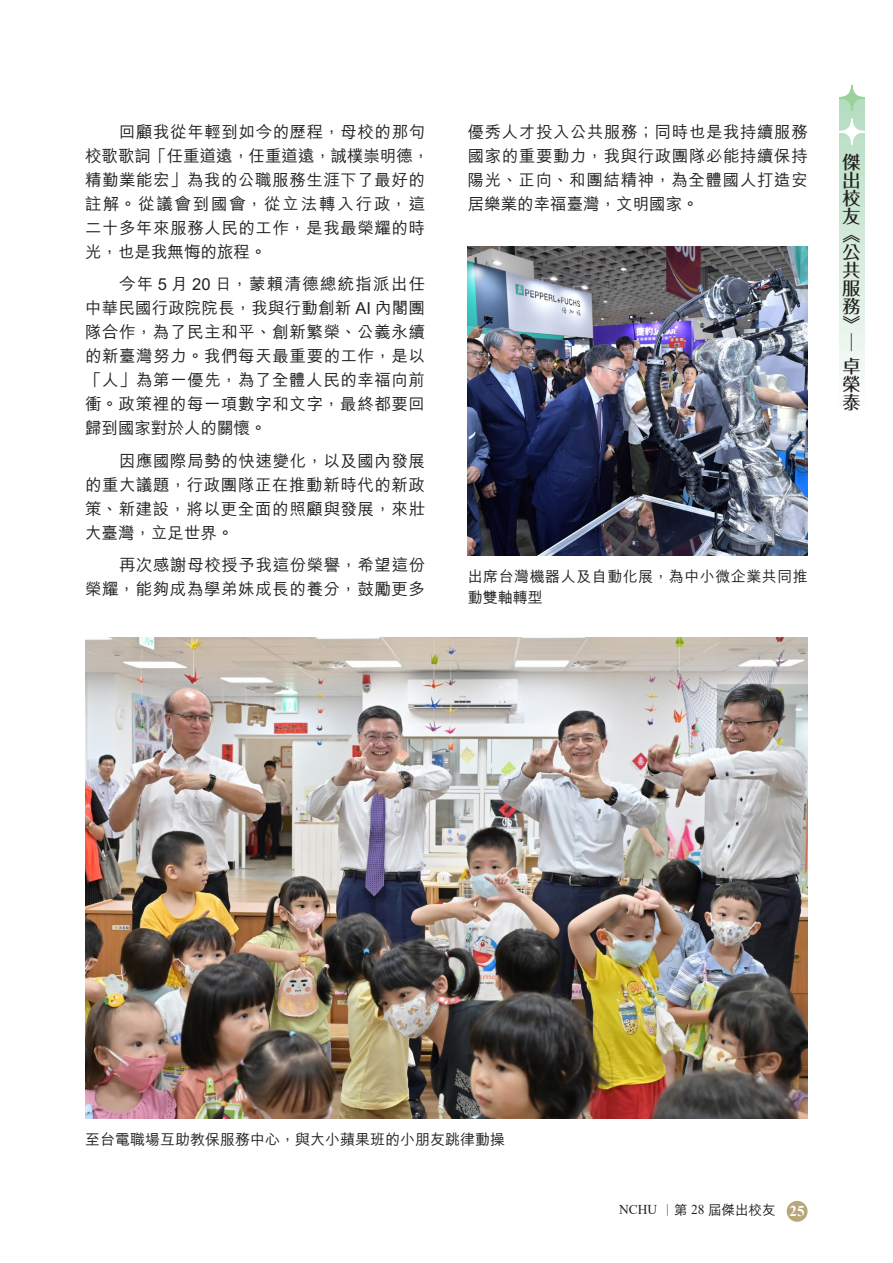
<style>
.page{position:relative;width:893px;height:1263px;background:#fff}
.page>*{position:absolute;margin:0;border:0;box-sizing:border-box;transform-origin:0 0}
.t1{font:500 18px/18px "Folk Pro";color:#231f20;text-align:justify}
.t2{font:500 16.5px/24px "M Hei HK";letter-spacing:.035em;color:#231f20;text-align:justify}
.t3{font:500 15px "M Hei HK";color:#231f20}
.t4{font:500 15px/21px "M Hei HK";letter-spacing:.035em;color:#231f20}
.t5{font:13.5px "Times New Roman";color:#231f20}
.s1{font-family:"Adobe Ming Std";font-weight:300}
.s2{font-family:"M Hei HK";font-weight:500}
.s3{font-weight:700;font-size:15px;color:#fff}
</style>
<div class="page">
<img style="left:468px;top:247px;width:340px;height:309px">
<img style="left:85px;top:637px;width:723px;height:482px">
<div style="left:787px;top:1201px;width:21px;height:21px;background:#b8a779;border-radius:50%"></div>
<div style="left:839px;top:98px;width:26px;height:314px;background:linear-gradient(to bottom,#b3dbbf,#fcfdfc)"></div>
<svg style="left:839px;top:119px;width:26px;height:25px"></svg>
<div style="left:838px;top:118px;width:27px;height:27px;border:2px solid #fff;border-radius:50%"></div>
<svg style="left:839px;top:85px;width:26px;height:26px"></svg>
<div style="left:838px;top:84px;width:27px;height:27px;border:2px solid #9cd19c;border-radius:50%"></div>
<p class="t2" style="left:85px;top:118px;width:346px;text-align:left;text-indent:34px">回顧我從年輕到如今的歷程，母校的那句校歌歌詞「任重道遠，任重道遠，誠樸崇明德，精勤業能宏」為我的公職服務生涯下了最好的註解。從議會到國會，從立法轉入行政，這二十多年來服務人民的工作，是我最榮耀的時光，也是我無悔的旅程。</p>
<p class="t2" style="left:85px;top:271px;width:342px;text-indent:34px">今年 5 月 20 日，蒙賴清德總統指派出任中華民國行政院院長，我與行動創新 AI 內閣團隊合作，為了民主和平、創新繁榮、公義永續的新臺灣努力。我們每天最重要的工作，是以「人」為第一優先，為了全體人民的幸福向前衝。政策裡的每一項數字和文字，最終都要回歸到國家對於人的關懷。</p>
<p class="t2" style="left:85px;top:447px;width:342px;text-indent:34px">因應國際局勢的快速變化，以及國內發展的重大議題，行政團隊正在推動新時代的新政策、新建設，將以更全面的照顧與發展，來壯大臺灣，立足世界。</p>
<p class="t2" style="left:85px;top:552px;width:342px;text-align:right">再次感謝母校授予我這份榮譽，希望這份<br>榮耀，能夠成為學弟妹成長的養分，鼓勵更多</p>
<p class="t2" style="left:468px;top:118px;width:342px">優秀人才投入公共服務；同時也是我持續服務國家的重要動力，我與行政團隊必能持續保持陽光、正向、和團結精神，為全體國人打造安居樂業的幸福臺灣，文明國家。</p>
<p class="t1" style="left:842px;top:150px;width:19px">傑出校友《公共服務》│</p>
<p class="t1" style="left:842px;top:354px;width:19px">卓榮泰</p>
<p class="t4" style="left:468px;top:565px;width:342px">出席台灣機器人及自動化展，為中小微企業共同推動雙軸轉型</p>
<p class="t3" style="left:85px;top:1129px;width:422px">至台電職場互助教保服務中心，與大小蘋果班的小朋友跳律動操</p>
<p class="t5" style="left:619px;top:1200px;width:187px">NCHU <span class="s1">｜</span><span class="s2">第</span> 28 <span class="s2">屆傑出校友</span> <span class="s3">25</span></p>
</div>
